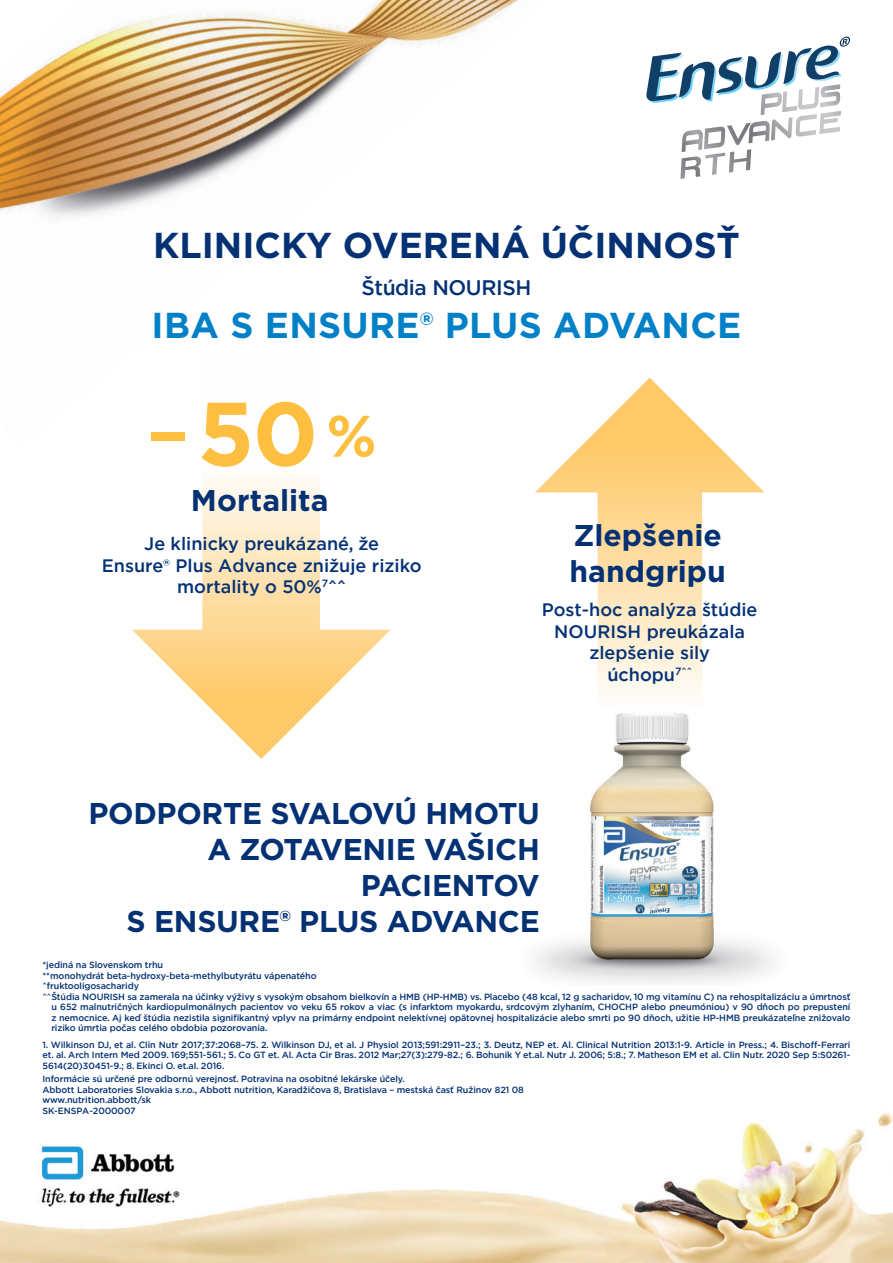
<style>
.page{position:relative;width:893px;height:1263px;background:#fff}
.page>*{position:absolute;margin:0;border:0;box-sizing:border-box;transform-origin:0 0}
.t1{font:700 58.5px "Gotham";color:#febf40;scale:1.14 1}
.t2{font:700 36px "Gotham";color:#043174}
.t3{font:700 36px "Gotham";letter-spacing:.01em;color:#0081c7}
.t4{font:700 30px/36px "Gotham";letter-spacing:-.01em;color:#043174;text-align:right}
.t5{font:500 21px "Gotham";letter-spacing:-.02em;color:#043174}
.t6{font:500 18px/21.6px "Gotham";color:#043174;text-align:center}
.t7{font:500 9px/10.5px "Gotham";letter-spacing:-.01em;color:#043174;text-align:justify}
.s1{font-size:90px}
</style>
<div class="page">
<img style="left:0;top:0;width:518px;height:217px">
<svg style="left:646px;top:36px;width:204px;height:116px"></svg>
<svg style="left:132px;top:478px;width:259px;height:281px"></svg>
<svg style="left:535px;top:378px;width:230px;height:297px"></svg>
<img style="left:1px;top:1113px;width:892px;height:150px">
<img style="left:0;top:1107px;width:1px;height:156px">
<img style="left:536px;top:675px;width:236px;height:308px">
<img style="left:598px;top:675px;width:104px;height:61px">
<img style="left:32px;top:1144px;width:151px;height:62px">
<h2 class="t2" style="left:153px;top:221px;width:588px">KLINICKY OVERENÁ ÚČINNOSŤ</h2>
<h3 class="t5" style="left:362px;top:274px;width:171px">Štúdia NOURISH</h3>
<h2 class="t3" style="left:152px;top:302px;width:591px">IBA S ENSURE® PLUS ADVANCE</h2>
<h1 class="t1" style="left:147px;top:397px;width:203px">−<span class="s1">50</span> %</h1>
<h3 class="t4" style="left:191px;top:482px;width:139px">Mortalita</h3>
<h3 class="t6" style="left:102px;top:533px;width:321px">Je klinicky preukázané, že<br>Ensure® Plus Advance znižuje riziko mortality o 50%<sup>7</sup>^^</h3>
<h3 class="t4" style="left:569px;top:517px;width:158px;text-align:left">Zlepšenie handgripu</h3>
<h3 class="t6" style="left:542px;top:599px;width:217px">Post-hoc analýza štúdie<br>NOURISH preukázala zlepšenie sily<br>úchopu<sup>7^^</sup></h3>
<h3 class="t4" style="left:89px;top:795px;width:453px">PODPORTE SVALOVÚ HMOTU<br>A ZOTAVENIE VAŠICH<br>PACIENTOV<br>S ENSURE® PLUS ADVANCE</h3>
<p class="t7" style="left:43px;top:960px;width:122px">*jediná na Slovenskom trhu</p>
<p class="t7" style="left:43px;top:970px;width:276px">**monohydrát beta-hydroxy-beta-methylbutyrátu vápenatého</p>
<p class="t7" style="left:43px;top:981px;width:98px">^fruktooligosacharidy</p>
<p class="t7" style="left:43px;top:991px;width:809px">^^ Štúdia NOURISH sa zamerala na účinky výživy s vysokým obsahom bielkovín a HMB (HP-HMB) vs. Placebo (48 kcal, 12 g sacharidov, 10 mg vitamínu C) na rehospitalizáciu a úmrtnosť</p>
<p class="t7" style="left:51px;top:1002px;width:801px">u 652 malnutričných kardiopulmonálnych pacientov vo veku 65 rokov a viac (s infarktom myokardu, srdcovým zlyhaním, CHOCHP alebo pneumóniou) v 90 dňoch po prepustení</p>
<p class="t7" style="left:51px;top:1012px;width:801px">z nemocnice. Aj keď štúdia nezistila signifikantný vplyv na primárny endpoint nelektívnej opätovnej hospitalizácie alebo smrti po 90 dňoch, užitie HP-HMB preukázateľne znižovalo</p>
<p class="t7" style="left:51px;top:1023px;width:218px">riziko úmrtia počas celého obdobia pozorovania.</p>
<p class="t7" style="left:43px;top:1039px;width:809px">1. Wilkinson DJ, et al. Clin Nutr 2017;37:2068–75. 2. Wilkinson DJ, et al. J Physiol 2013;591:2911–23.; 3. Deutz, NEP et. Al. Clinical Nutrition 2013:1-9. Article in Press.; 4. Bischoff-Ferrari et. al. Arch Intern Med 2009. 169;551-561.; 5. Co GT et. Al. Acta Cir Bras. 2012 Mar;27(3):279-82.; 6. Bohunik Y et.al. Nutr J. 2006; 5:8.; 7. Matheson EM et al. Clin Nutr. 2020 Sep 5:S0261- 5614(20)30451-9.; 8. Ekinci O. et.al. 2016.</p>
<p class="t7" style="left:43px;top:1074px;width:483px;text-align:left">Informácie sú určené pre odbornú verejnosť. Potravina na osobitné lekárske účely.<br>Abbott Laboratories Slovakia s.r.o., Abbott nutrition, Karadžičova 8, Bratislava – mestská časť Ružinov 821 08 www.nutrition.abbott/sk<br>SK-ENSPA-2000007</p>
</div>
